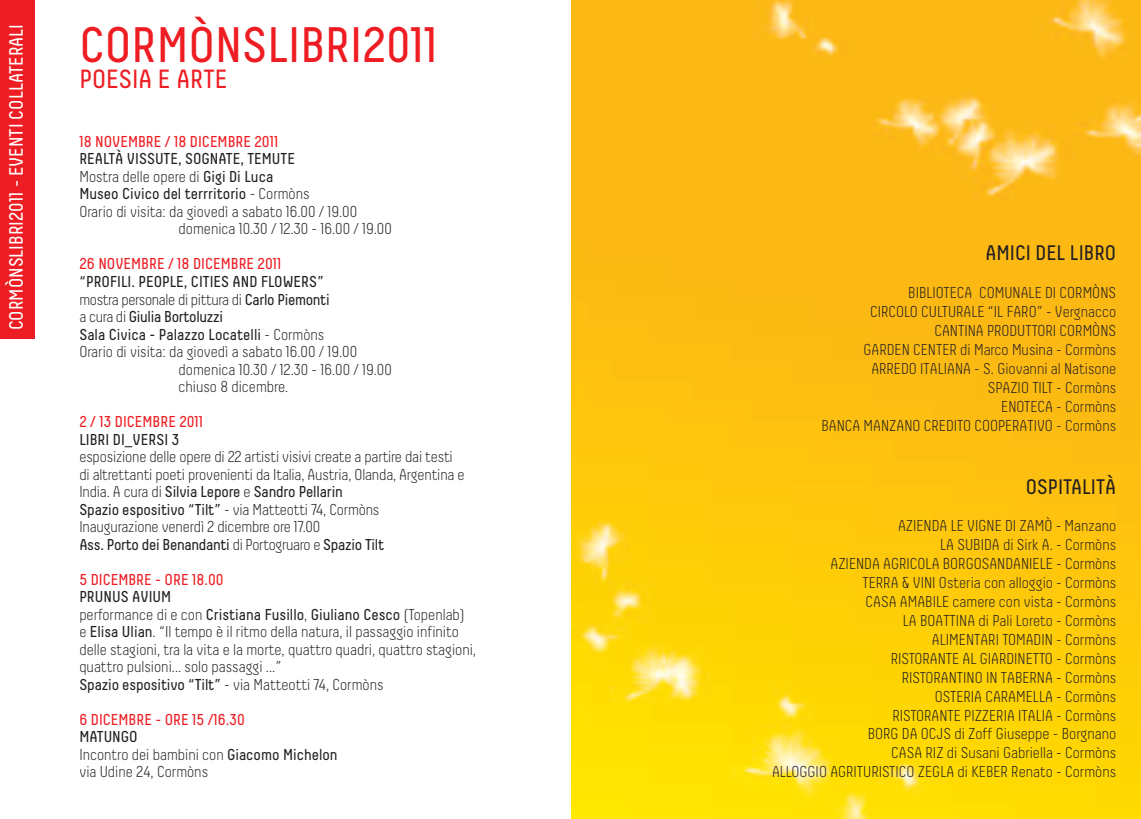
<style>
.page{position:relative;width:1141px;height:819px;background:#fff}
.page>*{position:absolute;margin:0;border:0;box-sizing:border-box;transform-origin:0 0}
.t1{font:49.7px "Decima";color:#ee1d23}
.t2{font:26.25px "Decima";color:#ee1d23}
.t3{font:21px "Decima";color:#231f20}
.t4{font:19.25px "Decima";color:#fff}
.t5{font:300 15.75px/17.5px "Decima";color:#231f20}
.t6{font:15.75px "Decima";color:#231f20}
.t7{font:15.75px "Decima";color:#ee1d23}
.t8{font:300 15.75px "Decima";letter-spacing:-.02em;color:#231f20}
.t9{font:15.75px "Decima";letter-spacing:-.02em;color:#231f20}
.s1{font-weight:400}
.s2{font-weight:300}
</style>
<div class="page">
<img style="left:571px;top:0;width:570px;height:819px">
<div style="left:0;top:0;width:35px;height:338px;background:#ee1d23"></div>
<p class="t4" style="left:5px;top:330px;width:308px;rotate:-90deg">cormònslibri2011 - eventi collaterali</p>
<h1 class="t1" style="left:79px;top:17px;width:360px">cormònslibri2011</h1>
<h2 class="t2" style="left:79px;top:64px;width:149px">poesia e arte</h2>
<p class="t7" style="left:79px;top:133px;width:201px">18 novembre / 18 dicembre 2011</p>
<p class="t6" style="left:79px;top:150px;width:217px">Realtà vissute, sognate, temute</p>
<p class="t5" style="left:79px;top:168px;width:195px">Mostra delle opere di <span class="s1">Gigi Di Luca</span></p>
<p class="t6" style="left:79px;top:185px;width:232px">Museo Civico del terrritorio <span class="s2">- Cormòns</span></p>
<p class="t5" style="left:79px;top:203px;width:279px">Orario di visita: da giovedì a sabato 16.00 / 19.00</p>
<p class="t5" style="left:179px;top:220px;width:215px">domenica 10.30 / 12.30 - 16.00 / 19.00</p>
<p class="t7" style="left:79px;top:255px;width:204px">26 novembre / 18 dicembre 2011</p>
<p class="t6" style="left:79px;top:272px;width:246px">“Profili. People, Cities and Flowers”</p>
<p class="t8" style="left:79px;top:290px;width:252px">mostra personale di pittura di <span class="s1">Carlo Piemonti</span></p>
<p class="t9" style="left:79px;top:307px;width:145px"><span class="s2">a cura di</span> Giulia Bortoluzzi</p>
<p class="t6" style="left:79px;top:325px;width:247px">Sala Civica - Palazzo Locatelli <span class="s2">- Cormòns</span></p>
<p class="t5" style="left:79px;top:343px;width:279px">Orario di visita: da giovedì a sabato 16.00 / 19.00</p>
<p class="t5" style="left:179px;top:360px;width:215px">domenica 10.30 / 12.30 - 16.00 / 19.00</p>
<p class="t5" style="left:179px;top:378px;width:111px">chiuso 8 dicembre.</p>
<p class="t7" style="left:79px;top:412px;width:125px">2 / 13 dicembre 2011</p>
<p class="t6" style="left:79px;top:430px;width:101px">libri di_versi 3</p>
<p class="t5" style="left:79px;top:448px;width:387px">esposizione delle opere di 22 artisti visivi create a partire dai testi di altrettanti poeti provenienti da Italia, Austria, Olanda, Argentina e India. A cura di <span class="s1">Silvia Lepore</span> e <span class="s1">Sandro Pellarin<br>Spazio espositivo “Tilt”</span> - via Matteotti 74, Cormòns<br>Inaugurazione venerdì 2 dicembre ore 17.00<br><span class="s1">Ass. Porto dei Benandanti</span> di Portogruaro e <span class="s1">Spazio Tilt</span></p>
<p class="t7" style="left:79px;top:570px;width:146px">5 dicembre - ore 18.00</p>
<p class="t5" style="left:79px;top:588px;width:398px"><span class="s1">Prunus avium<br></span>performance di e con <span class="s1">Cristiana Fusillo</span>, <span class="s1">Giuliano Cesco</span> (Topenlab)<br>e <span class="s1">Elisa Ulian</span>. “Il tempo è il ritmo della natura, il passaggio infinito delle stagioni, tra la vita e la morte, quattro quadri, quattro stagioni, quattro pulsioni... solo passaggi ...”<br><span class="s1">Spazio espositivo “Tilt”</span> - via Matteotti 74, Cormòns</p>
<p class="t7" style="left:79px;top:710px;width:167px">6 dicembre - ore 15 /16.30</p>
<p class="t5" style="left:79px;top:728px;width:260px"><span class="s1">Matungo<br></span>Incontro dei bambini con <span class="s1">Giacomo Michelon </span>via Udine 24, Cormòns</p>
<h3 class="t3" style="left:985px;top:241px;width:132px">Amici del libro</h3>
<p class="t5" style="left:908px;top:284px;width:209px">BIBLIOTECA COMUNALE DI CORMòNS</p>
<p class="t5" style="left:870px;top:303px;width:15px">Circolo</p>
<p class="t5" style="left:921px;top:303px;width:16px">Culturale</p>
<p class="t5" style="left:988px;top:303px;width:130px">“Il Faro ” - Vergnacco</p>
<p class="t5" style="left:934px;top:322px;width:16px">Cantina</p>
<p class="t5" style="left:987px;top:322px;width:15px">Produttori</p>
<p class="t5" style="left:1060px;top:322px;width:49px">Cormòns</p>
<p class="t5" style="left:863px;top:340px;width:17px">Garden</p>
<p class="t5" style="left:913px;top:340px;width:16px">Center</p>
<p class="t5" style="left:960px;top:340px;width:157px">di Marco Musina - Cormòns</p>
<p class="t5" style="left:871px;top:359px;width:16px">Arredo</p>
<p class="t5" style="left:920px;top:359px;width:11px">Italiana</p>
<p class="t5" style="left:988px;top:359px;width:130px;line-height:18.9px;text-indent:-13px">- S. Giovanni al Natisone<br>Spazio</p>
<p class="t5" style="left:1032px;top:378px;width:85px">TILT - Cormòns</p>
<p class="t5" style="left:1001px;top:397px;width:16px">Enoteca</p>
<p class="t5" style="left:1056px;top:397px;width:61px">- Cormòns</p>
<p class="t5" style="left:821px;top:416px;width:16px">Banca</p>
<p class="t5" style="left:864px;top:416px;width:19px">Manzano</p>
<p class="t5" style="left:924px;top:416px;width:15px">Credito</p>
<p class="t5" style="left:974px;top:416px;width:16px">Cooperativo</p>
<p class="t5" style="left:1056px;top:416px;width:61px">- Cormòns</p>
<h3 class="t3" style="left:1026px;top:474px;width:92px">ospitalità</h3>
<p class="t5" style="left:898px;top:517px;width:16px">Azienda</p>
<p class="t5" style="left:951px;top:517px;width:25px">Le vigne</p>
<p class="t5" style="left:1005px;top:517px;width:113px">di Zamò - Manzano</p>
<p class="t5" style="left:940px;top:536px;width:33px">La Subida</p>
<p class="t5" style="left:1003px;top:536px;width:115px">di Sirk A. - Cormòns</p>
<p class="t5" style="left:831px;top:555px;width:16px">Azienda</p>
<p class="t5" style="left:883px;top:555px;width:16px">Agricola</p>
<p class="t5" style="left:943px;top:555px;width:16px">Borgo</p>
<p class="t5" style="left:982px;top:555px;width:39px">SanDaniele</p>
<p class="t5" style="left:1056px;top:555px;width:61px">- Cormòns</p>
<p class="t5" style="left:862px;top:574px;width:15px">Terra</p>
<p class="t5" style="left:902px;top:574px;width:216px">&amp; Vini Osteria con alloggio - Cormòns</p>
<p class="t5" style="left:866px;top:592px;width:252px">CASA AMABILE camere con vista - Cormòns</p>
<p class="t5" style="left:903px;top:611px;width:215px">LA BOATTINA di Pali Loreto - Cormòns</p>
<p class="t5" style="left:932px;top:630px;width:16px">Alimentari</p>
<p class="t5" style="left:1002px;top:630px;width:14px">Tomadin</p>
<p class="t5" style="left:1056px;top:630px;width:61px">- Cormòns</p>
<p class="t5" style="left:891px;top:649px;width:15px">Ristorante</p>
<p class="t5" style="left:963px;top:649px;width:33px">Al Giardinetto</p>
<p class="t5" style="left:1056px;top:649px;width:61px">- Cormòns</p>
<p class="t5" style="left:902px;top:668px;width:15px">Ristorantino</p>
<p class="t5" style="left:986px;top:668px;width:30px">In Taberna</p>
<p class="t5" style="left:1056px;top:668px;width:61px">- Cormòns</p>
<p class="t5" style="left:935px;top:687px;width:16px">Osteria</p>
<p class="t5" style="left:985px;top:687px;width:16px">Caramella</p>
<p class="t5" style="left:868px;top:686px;width:250px;line-height:18.9px;text-align:right">- Cormòns<br>RISTORANTE PIZZERIA ITALIA - Cormòns<br>BORG DA OCJS di Zoff Giuseppe - Borgnano<br>CASA RIZ di Susani Gabriella - Cormòns</p>
<p class="t5" style="left:772px;top:763px;width:16px">Alloggio</p>
<p class="t5" style="left:830px;top:763px;width:16px">Agrituristico</p>
<p class="t5" style="left:918px;top:763px;width:15px">Zegla</p>
<p class="t5" style="left:958px;top:763px;width:160px">di KEBER Renato - Cormòns</p>
</div>
